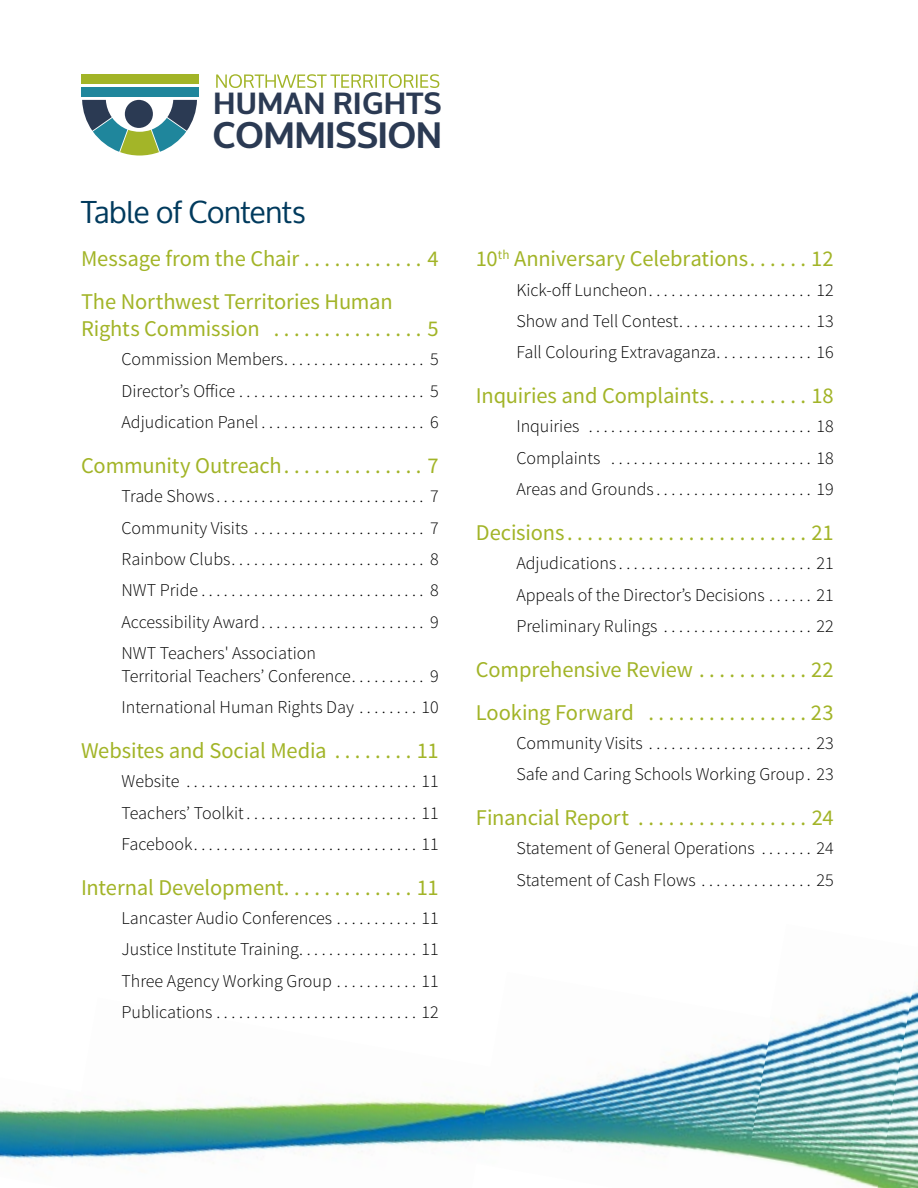
<style>
.page{position:relative;width:918px;height:1188px;background:#fff}
.page>*{position:absolute;margin:0;border:0;box-sizing:border-box;transform-origin:0 0}
.t1{font:700 36.3px "Oxygen";color:#2b3a53}
.t2{font:700 30.3px "Oxygen";letter-spacing:.025em;color:#2b3a53}
.t3{font:30px "Oxygen";letter-spacing:-.01em;color:#003a5d}
.t4{font:22.5px/42.6px "Source Sans Pro";letter-spacing:-.005em;color:#a2b427}
.t5{font:300 18px/31.3px "Source Sans Pro";color:#000;text-align:justify}
</style>
<div class="page">
<img style="left:773px;top:989px;width:145px;height:199px">
<img style="left:493px;top:1037px;width:280px;height:124px">
<img style="left:84px;top:1099px;width:409px;height:60px">
<img style="left:0;top:1109px;width:84px;height:54px">
<div style="left:81px;top:75px;width:117px;height:9px;background:#a2b427"></div>
<div style="left:81px;top:87px;width:117px;height:9px;background:#1f869c"></div>
<svg style="left:82px;top:100px;width:115px;height:56px"></svg>
<svg style="left:216px;top:74px;width:223px;height:14px"></svg>
<h2 class="t2" style="left:213px;top:85px;width:229px">HUMAN RIGHTS</h2>
<h1 class="t1" style="left:213px;top:113px;width:230px">COMMISSION</h1>
<h3 class="t3" style="left:81px;top:193px;width:226px">Table of Contents</h3>
<p class="t4" style="left:81px;top:238px;width:359px">Message from the Chair . . . . . . . . . . . . 4<br>The Northwest Territories Human</p>
<p class="t4" style="left:81px;top:308px;width:359px">Rights Commission . . . . . . . . . . . . . . . 5</p>
<p class="t5" style="left:122px;top:344px;width:319px">Commission Members . . . . . . . . . . . . . . . . . . . 5<br>Director’s Office . . . . . . . . . . . . . . . . . . . . . . . . . 5<br>Adjudication Panel . . . . . . . . . . . . . . . . . . . . . . 6</p>
<p class="t4" style="left:81px;top:444px;width:359px">Community Outreach . . . . . . . . . . . . . . 7</p>
<p class="t5" style="left:122px;top:481px;width:319px">Trade Shows . . . . . . . . . . . . . . . . . . . . . . . . . . . . 7<br>Community Visits . . . . . . . . . . . . . . . . . . . . . . . 7<br>Rainbow Clubs . . . . . . . . . . . . . . . . . . . . . . . . . . 8<br>NWT Pride . . . . . . . . . . . . . . . . . . . . . . . . . . . . . . 8<br>Accessibility Award . . . . . . . . . . . . . . . . . . . . . . 9<br>NWT Teachers' Association</p>
<p class="t5" style="left:122px;top:660px;width:319px">Territorial Teachers’ Conference . . . . . . . . . . 9<br>International Human Rights Day . . . . . . . . 10</p>
<p class="t4" style="left:81px;top:730px;width:359px">Websites and Social Media . . . . . . . . 11</p>
<p class="t5" style="left:122px;top:766px;width:319px">Website . . . . . . . . . . . . . . . . . . . . . . . . . . . . . . . 11<br>Teachers’ Toolkit . . . . . . . . . . . . . . . . . . . . . . . 11<br>Facebook . . . . . . . . . . . . . . . . . . . . . . . . . . . . . . 11</p>
<p class="t4" style="left:81px;top:866px;width:359px">Internal Development . . . . . . . . . . . . . 11</p>
<p class="t5" style="left:122px;top:902px;width:319px">Lancaster Audio Conferences . . . . . . . . . . . 11<br>Justice Institute Training . . . . . . . . . . . . . . . . 11<br>Three Agency Working Group . . . . . . . . . . . 11<br>Publications . . . . . . . . . . . . . . . . . . . . . . . . . . . 12</p>
<p class="t4" style="left:476px;top:238px;width:359px">10<sup>th</sup> Anniversary Celebrations . . . . . . 12</p>
<p class="t5" style="left:516px;top:274px;width:319px">Kick-off Luncheon . . . . . . . . . . . . . . . . . . . . . . 12<br>Show and Tell Contest . . . . . . . . . . . . . . . . . . 13<br>Fall Colouring Extravaganza . . . . . . . . . . . . . 16</p>
<p class="t4" style="left:476px;top:375px;width:359px">Inquiries and Complaints . . . . . . . . . . 18</p>
<p class="t5" style="left:516px;top:411px;width:319px">Inquiries . . . . . . . . . . . . . . . . . . . . . . . . . . . . . . 18<br>Complaints . . . . . . . . . . . . . . . . . . . . . . . . . . . 18<br>Areas and Grounds . . . . . . . . . . . . . . . . . . . . . 19</p>
<p class="t4" style="left:476px;top:512px;width:359px">Decisions . . . . . . . . . . . . . . . . . . . . . . . . 21</p>
<p class="t5" style="left:516px;top:548px;width:319px">Adjudications . . . . . . . . . . . . . . . . . . . . . . . . . . 21<br>Appeals of the Director’s Decisions . . . . . . 21<br>Preliminary Rulings . . . . . . . . . . . . . . . . . . . . 22</p>
<p class="t4" style="left:476px;top:649px;width:359px">Comprehensive Review . . . . . . . . . . . 22<br>Looking Forward . . . . . . . . . . . . . . . . 23</p>
<p class="t5" style="left:516px;top:727px;width:319px">Community Visits . . . . . . . . . . . . . . . . . . . . . . 23<br>Safe and Caring Schools Working Group . 23</p>
<p class="t4" style="left:476px;top:797px;width:359px">Financial Report . . . . . . . . . . . . . . . . . 24</p>
<p class="t5" style="left:516px;top:833px;width:319px">Statement of General Operations . . . . . . . 24<br>Statement of Cash Flows . . . . . . . . . . . . . . . 25</p>
</div>
